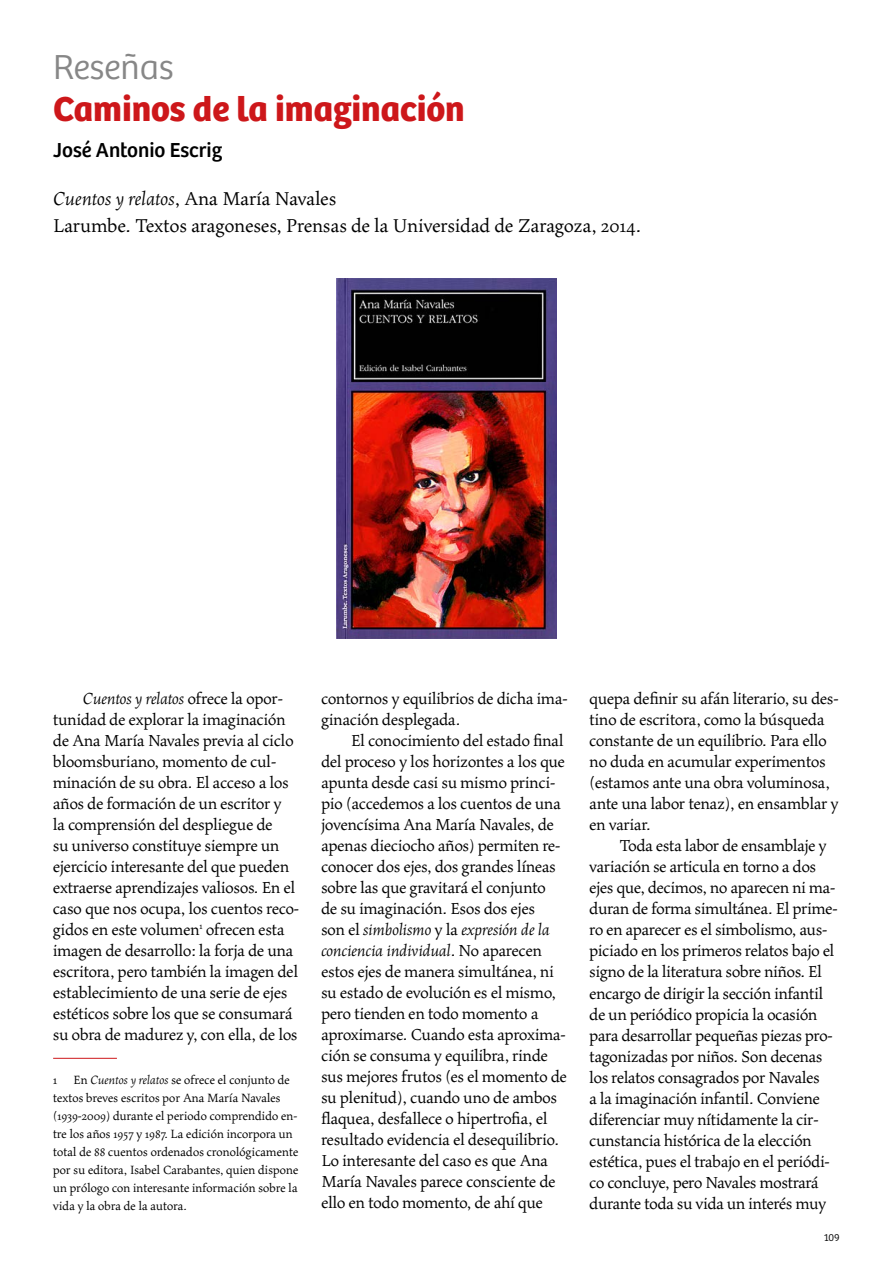
<style>
.page{position:relative;width:893px;height:1263px;background:#fff}
.page>*{position:absolute;margin:0;border:0;box-sizing:border-box;transform-origin:0 0}
.t1{font:700 36px "Bree";color:#cd171a}
.t2{font:300 36px "Bree";color:#878787}
.t3{font:21px/27px "Maiola Pro";color:#000}
.t4{font:21px "Bree";color:#000}
.t5{font:18px/21px "Maiola Pro";letter-spacing:-.01em;color:#000}
.t6{font:13.5px/18px "Maiola Pro";color:#000}
.t7{font:300 10.5px "Bree";color:#000}
.s1{font-style:italic}
</style>
<div class="page">
<hr style="left:53px;top:1058px;width:64px;height:1px;background:#cd171a">
<img style="left:336px;top:279px;width:221px;height:360px">
<h1 class="t2" style="left:53px;top:47px;width:122px">Reseñas</h1>
<h1 class="t1" style="left:53px;top:87px;width:413px">Caminos de la imaginación</h1>
<p class="t4" style="left:53px;top:138px;width:170px">José Antonio Escrig</p>
<p class="t3" style="left:53px;top:186px;width:589px"><span class="s1">Cuentos y relatos</span>, Ana María Navales<br>Larumbe. Textos aragoneses, Prensas de la Universidad de Zaragoza, 2014.</p>
<p class="t5" style="left:53px;top:689px;width:248px;text-indent:30px"><span class="s1">Cuentos y relatos</span> ofrece la opor&shy;tunidad de explorar la imaginación de Ana María Navales previa al ciclo bloomsburiano, momento de cul&shy;minación de su obra. El acceso a los años de formación de un escritor y<br>la comprensión del despliegue de<br>su universo constituye siempre un ejercicio interesante del que pueden extraerse aprendizajes valiosos. En el caso que nos ocupa, los cuentos reco&shy;gidos en este volumen<sup>1</sup> ofrecen esta imagen de desarrollo: la forja de una escritora, pero también la imagen del establecimiento de una serie de ejes estéticos sobre los que se consumará su obra de madurez y, con ella, de los</p>
<p class="t6" style="left:53px;top:1071px;width:247px">1 En <span class="s1">Cuentos y relatos</span> se ofrece el conjunto de textos breves escritos por Ana María Navales (1939-2009) durante el periodo comprendido en&shy;tre los años 1957 y 1987. La edición incorpora un total de 88 cuentos ordenados cronológicamente por su editora, Isabel Carabantes, quien dispone un prólogo con interesante información sobre la vida y la obra de la autora.</p>
<p class="t5" style="left:321px;top:689px;width:248px">contornos y equilibrios de dicha ima&shy;ginación desplegada.</p>
<p class="t5" style="left:321px;top:731px;width:247px;text-indent:30px">El conocimiento del estado final del proceso y los horizontes a los que apunta desde casi su mismo princi&shy;pio (accedemos a los cuentos de una jovencísima Ana María Navales, de apenas dieciocho años) permiten re&shy;conocer dos ejes, dos grandes líneas sobre las que gravitará el conjunto<br>de su imaginación. Esos dos ejes<br>son el <span class="s1">simbolismo</span> y la <span class="s1">expresión de la conciencia individual</span>. No aparecen estos ejes de manera simultánea, ni su estado de evolución es el mismo, pero tienden en todo momento a aproximarse. Cuando esta aproxima&shy;ción se consuma y equilibra, rinde sus mejores frutos (es el momento de su plenitud), cuando uno de ambos flaquea, desfallece o hipertrofia, el resultado evidencia el desequilibrio.<br>Lo interesante del caso es que Ana María Navales parece consciente de ello en todo momento, de ahí que</p>
<p class="t5" style="left:590px;top:689px;width:251px">quepa definir su afán literario, su des&shy;tino de escritora, como la búsqueda constante de un equilibrio. Para ello no duda en acumular experimentos (estamos ante una obra voluminosa, ante una labor tenaz), en ensamblar y en variar.</p>
<p class="t5" style="left:590px;top:836px;width:250px;text-indent:30px">Toda esta labor de ensamblaje y variación se articula en torno a dos ejes que, decimos, no aparecen ni ma&shy;duran de forma simultánea. El prime&shy;ro en aparecer es el simbolismo, aus&shy;piciado en los primeros relatos bajo el signo de la literatura sobre niños. El encargo de dirigir la sección infantil de un periódico propicia la ocasión para desarrollar pequeñas piezas pro&shy;tagonizadas por niños. Son decenas los relatos consagrados por Navales<br>a la imaginación infantil. Conviene diferenciar muy nítidamente la cir&shy;cunstancia histórica de la elección estética, pues el trabajo en el periódi&shy;co concluye, pero Navales mostrará durante toda su vida un interés muy</p>
<p class="t7" style="left:824px;top:1231px;width:17px">109</p>
</div>
